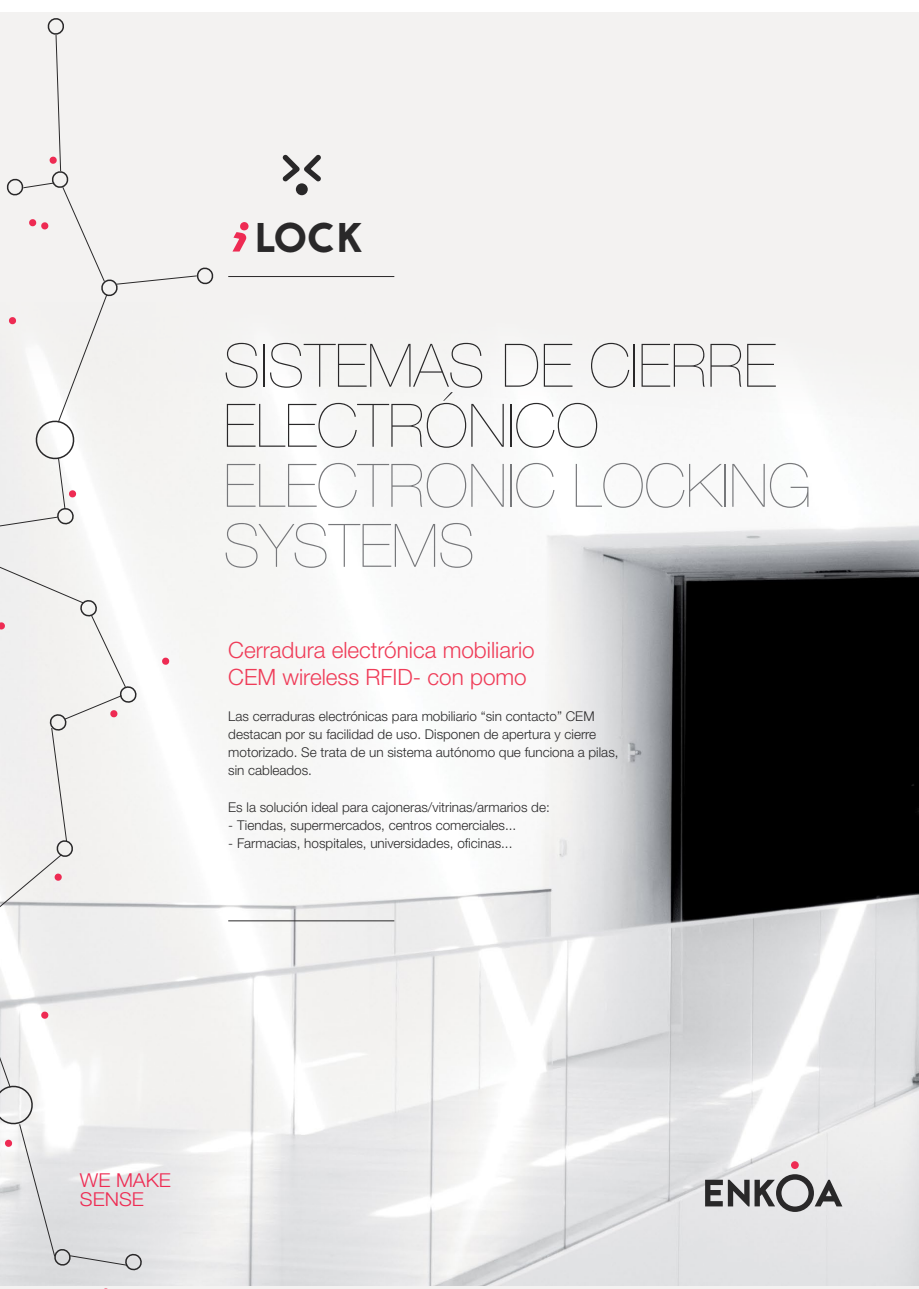
<style>
.page{position:relative;width:919px;height:1289px;background:#fff}
.page>*{position:absolute;margin:0;border:0;box-sizing:border-box;transform-origin:0 0}
.t1{font:200 60px/60px "Helvetica Neue LT Std";color:#292829}
.t2{font:200 60px/60px "Helvetica Neue LT Std";color:#77787b}
.t3{font:41.4px "Jaapokkisubtract";color:#292829}
.t4{font:300 22.5px/27px "Helvetica Neue LT Std";color:#ef3c58}
.t5{font:300 19.2px/19.2px "Helvetica Neue";color:#ee2b53;scale:1.06 1}
.t6{font:300 13.5px/18px "Helvetica Neue LT Std";color:#292829}
</style>
<div class="page">
<div style="left:0;top:13px;width:918px;height:1275px;background:#f3f2f1"></div>
<img style="left:0;top:369px;width:918px;height:916px">
<div style="left:791px;top:1161px;width:7px;height:7px;background:#ee2b53;border-radius:50%"></div>
<svg style="left:705px;top:1174px;width:137px;height:37px"></svg>
<hr style="left:228px;top:276px;width:166px;height:1px;background:#292829">
<hr style="left:228px;top:920px;width:166px;height:1px;background:#292829">
<svg style="left:283px;top:155px;width:38px;height:26px"></svg>
<div style="left:296px;top:183px;width:12px;height:12px;background:#292829;border-radius:50%"></div>
<svg style="left:232px;top:222px;width:16px;height:29px"></svg>
<svg style="left:161px;top:657px;width:9px;height:8px"></svg>
<svg style="left:0;top:550px;width:139px;height:387px"></svg>
<svg style="left:0;top:949px;width:144px;height:323px"></svg>
<svg style="left:0;top:18px;width:214px;height:514px"></svg>
<h2 class="t3" style="left:255px;top:208px;width:111px">LOCK</h2>
<h1 class="t1" style="left:223px;top:335px;width:554px">SISTEMAS DE CIERRE<br>ELECTRÓNICO</h1>
<h1 class="t2" style="left:223px;top:455px;width:589px">ELECTRONIC LOCKING<br>SYSTEMS</h1>
<h3 class="t4" style="left:228px;top:636px;width:308px">Cerradura electrónica mobiliario cem wireless RFID- con pomo</h3>
<p class="t6" style="left:228px;top:707px;width:392px">Las cerraduras electrónicas para mobiliario “sin contacto” CEM destacan por su facilidad de uso. Disponen de apertura y cierre motorizado. Se trata de un sistema autónomo que funciona a pilas, sin cableados.</p>
<p class="t6" style="left:228px;top:797px;width:323px">Es la solución ideal para cajoneras/vitrinas/armarios de:</p>
<p class="t6" style="left:228px;top:815px;width:289px">- Tiendas, supermercados, centros comerciales...</p>
<p class="t6" style="left:228px;top:833px;width:286px">- Farmacias, hospitales, universidades, oficinas...</p>
<h3 class="t5" style="left:80px;top:1169px;width:87px">WE MAKE<br>SENSE</h3>
</div>
